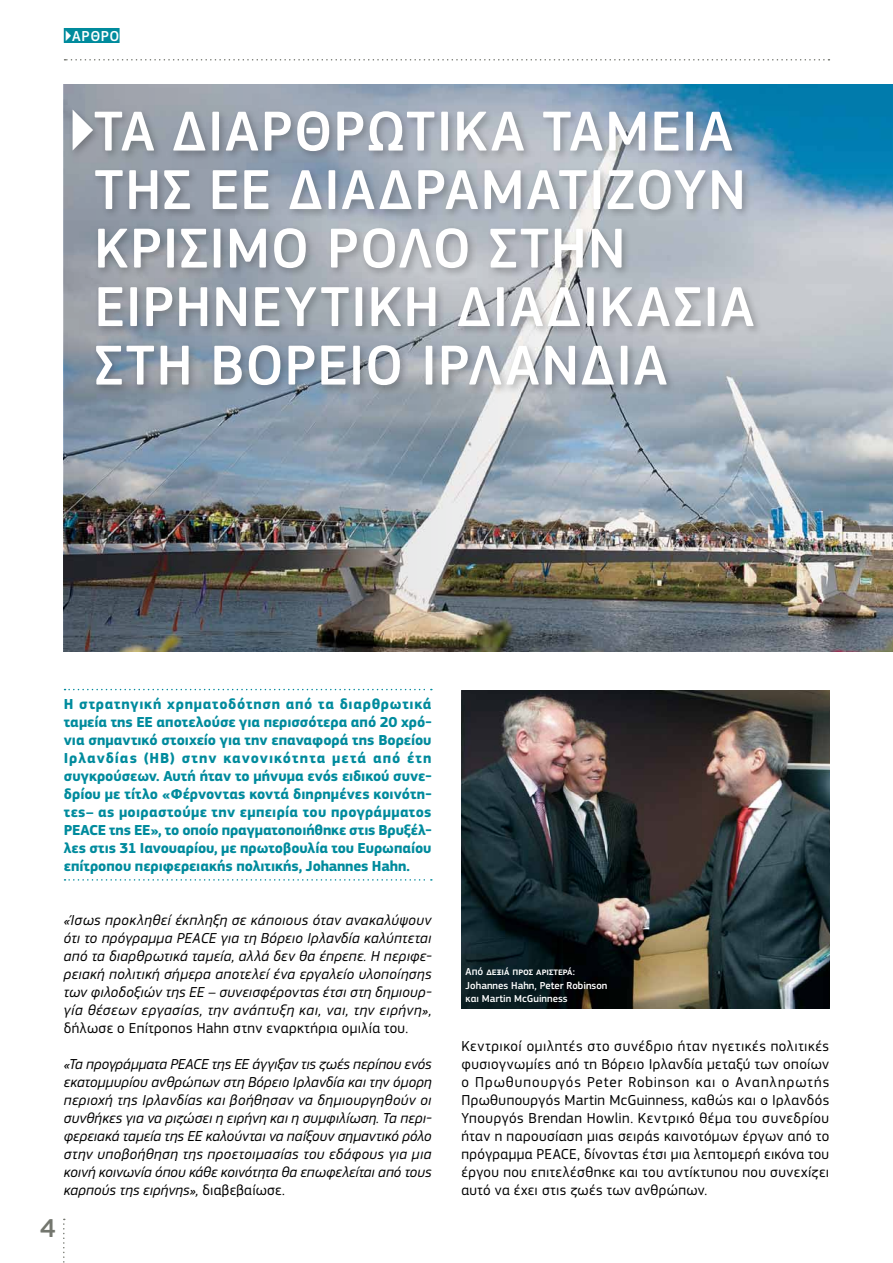
<style>
.page{position:relative;width:893px;height:1263px;background:#fff}
.page>*{position:absolute;margin:0;border:0;box-sizing:border-box;transform-origin:0 0}
.t1{font:500 58.5px/58.5px "PF Square Sans Pro";letter-spacing:.025em;color:#fff}
.t2{font:500 27px "PF Square Sans Pro";color:#73766e}
.t3{font:italic 15px/18px "PF Square Sans Pro";letter-spacing:.015em;color:#000;text-align:justify}
.t4{font:15px/18px "PF Square Sans Pro";letter-spacing:.025em;color:#000;text-align:justify}
.t5{font:700 15px/18px "PF Square Sans Pro";letter-spacing:-.005em;color:#008b9d;text-align:justify}
.t6{font:500 15px "PF Square Sans Pro";color:#fff}
.t7{font:500 10.5px/13.5px "PF Square Sans Pro";color:#fff}
.s1{font-style:normal}
</style>
<div class="page">
<img style="left:461px;top:691px;width:369px;height:318px">
<img style="left:65px;top:85px;width:828px;height:567px">
<svg style="left:65px;top:689px;width:367px;height:1px"></svg>
<svg style="left:65px;top:879px;width:367px;height:2px"></svg>
<div style="left:69px;top:107px;width:694px;height:288px;background:#000;opacity:.25"></div>
<div style="left:64px;top:28px;width:56px;height:15px;background:#008b9d"></div>
<svg style="left:63px;top:1219px;width:2px;height:44px"></svg>
<svg style="left:65px;top:59px;width:764px;height:2px"></svg>
<p class="t6" style="left:64px;top:27px;width:47px">▶Αρθρο</p>
<h1 class="t1" style="left:65px;top:103px;width:372px">▶Τα διαρθρωτικά</h1>
<h1 class="t1" style="left:94px;top:103px;width:644px;text-indent:448px">ταμεία της ΕΕ διαδραματίζουν κρίσι</h1>
<h1 class="t1" style="left:226px;top:220px;width:297px">μορόλοστην</h1>
<h1 class="t1" style="left:94px;top:279px;width:32px">ειρηνε</h1>
<h1 class="t1" style="left:284px;top:279px;width:66px">υτική</h1>
<h1 class="t1" style="left:457px;top:279px;width:155px">διαδικασία</h1>
<h1 class="t1" style="left:94px;top:337px;width:32px">στη</h1>
<h1 class="t1" style="left:210px;top:337px;width:67px">Βόρειο</h1>
<h1 class="t1" style="left:421px;top:337px;width:220px">Ιρλανδία</h1>
<p class="t5" style="left:64px;top:695px;width:369px">Η στρατηγική χρηματοδότηση από τα διαρθρωτικά ταμεία της ΕΕ αποτελούσε για περισσότερα από 20 χρό&shy;νια σημαντικό στοιχείο για την επαναφορά της Βορείου Ιρλανδίας (ΗΒ) στην κανονικότητα μετά από έτη συγκρούσεων. Αυτή ήταν το μήνυμα ενός ειδικού συνε&shy;δρίου με τίτλο «Φέρνοντας κοντά διηρημένες κοινότη&shy;τες– ας μοιραστούμε την εμπειρία του προγράμματος PEACE της ΕΕ», το οποίο πραγματοποιήθηκε στις Βρυξέλ&shy;λες στις 31 Ιανουαρίου, με πρωτοβουλία του Ευρωπαίου επίτροπου περιφερειακής πολιτικής, Johannes Hahn.</p>
<p class="t3" style="left:64px;top:911px;width:369px">«Ίσως προκληθεί έκπληξη σε κάποιους όταν ανακαλύψουν ότι το πρόγραμμα PEACE για τη Βόρειο Ιρλανδία καλύπτεται από τα διαρθρωτικά ταμεία, αλλά δεν θα έπρεπε. Η περιφε&shy;ρειακή πολιτική σήμερα αποτελεί ένα εργαλείο υλοποίησης των φιλοδοξιών της ΕΕ – συνεισφέροντας έτσι στη δημιουρ&shy;γία θέσεων εργασίας, την ανάπτυξη και, ναι, την ειρήνη»,</p>
<p class="t4" style="left:64px;top:1019px;width:346px">δήλωσε ο Επίτροπος Hahn στην εναρκτήρια ομιλία του.</p>
<p class="t3" style="left:64px;top:1055px;width:369px">«Τα προγράμματα PEACE της ΕΕ άγγιξαν τις ζωές περίπου ενός εκατομμυρίου ανθρώπων στη Βόρειο Ιρλανδία και την όμορη περιοχή της Ιρλανδίας και βοήθησαν να δημιουργηθούν οι συνθήκες για να ριζώσει η ειρήνη και η συμφιλίωση. Τα περι&shy;φερειακά ταμεία της ΕΕ καλούνται να παίξουν σημαντικό ρόλο στην υποβοήθηση της προετοιμασίας του εδάφους για μια κοινή κοινωνία όπου κάθε κοινότητα θα επωφελείται από τους καρπούς της ειρήνης», <span class="s1">διαβεβαίωσε.</span></p>
<h2 class="t2" style="left:40px;top:1212px;width:17px">4</h2>
<p class="t7" style="left:466px;top:965px;width:143px">Από δεξιά προς αριστερά:<br>Johannes Hahn, Peter Robinson και Martin McGuinness</p>
<p class="t4" style="left:461px;top:1037px;width:369px">Κεντρικοί ομιλητές στο συνέδριο ήταν ηγετικές πολιτικές φυσιογνωμίες από τη Βόρειο Ιρλανδία μεταξύ των οποίων ο Πρωθυπουργός Peter Robinson και ο Αναπληρωτής Πρωθυπουργός Martin McGuinness, καθώς και ο Ιρλανδός Υπουργός Brendan Howlin. Κεντρικό θέμα του συνεδρίου ήταν η παρουσίαση μιας σειράς καινοτόμων έργων από το πρόγραμμα PEACE, δίνοντας έτσι μια λεπτομερή εικόνα του έργου που επιτελέσθηκε και του αντίκτυπου που συνεχίζει αυτό να έχει στις ζωές των ανθρώπων.</p>
</div>
